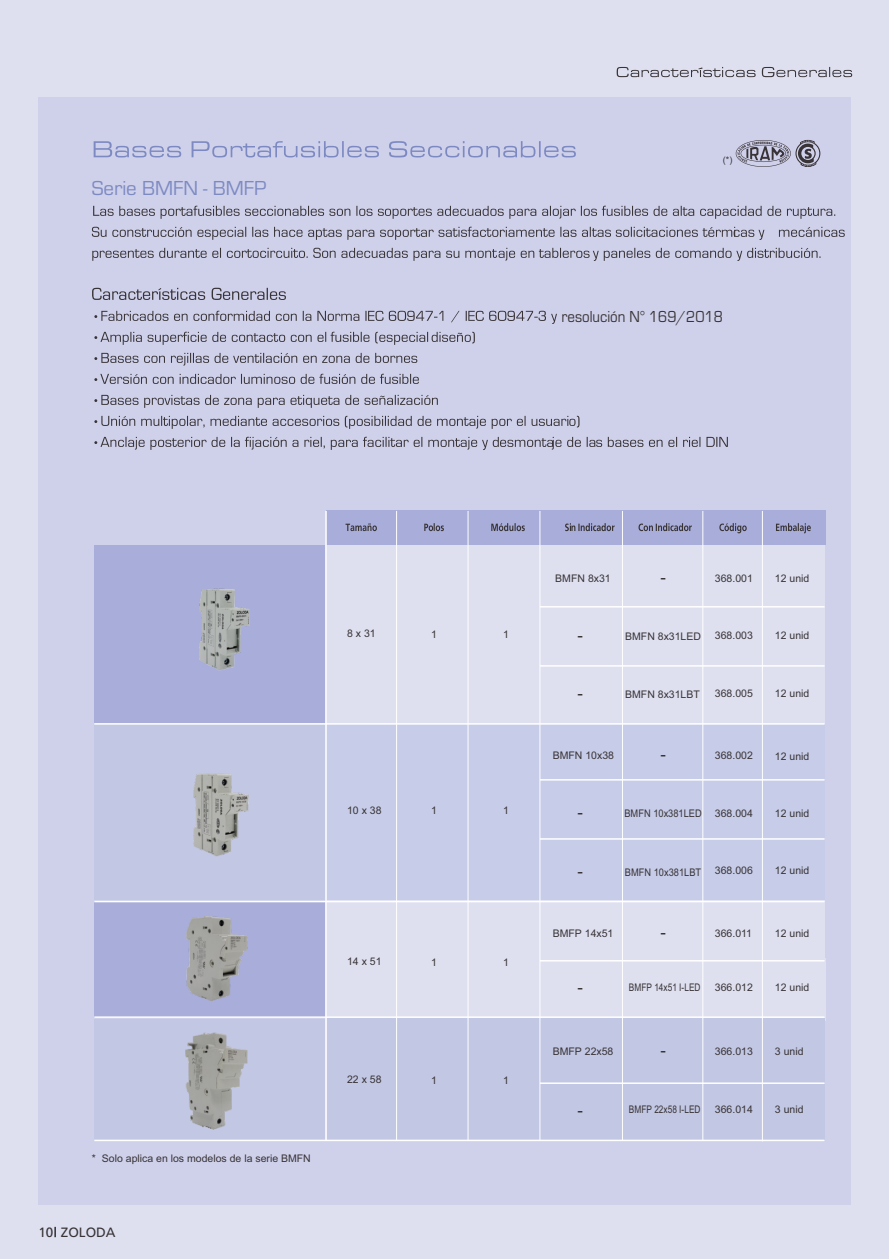
<style>
.page{position:relative;width:889px;height:1259px;background:#dee0f0}
.page>*{position:absolute;margin:0;border:0;box-sizing:border-box;transform-origin:0 0}
.t1{font:21px "Eurostile";color:#7d8ac2}
.t2{font:16.5px "Eurostile";color:#383336;scale:.91 1}
.t3{font:16.5px "Arial";color:#383336}
.t4{font:13.5px "Frutiger";color:#383336}
.t5{font:10.5px "Arial";color:#383336}
.t6{font:10.5px "Arial";color:#383336;scale:.88 1}
.t7{font:10.5px "Arial";color:#383336;scale:.79 1}
.t8{font:9px "Arial";color:#383336}
.s1{color:#000}
</style>
<div class="page">
<div style="left:38px;top:97px;width:812px;height:1107px;background:#cfd1eb"></div>
<svg style="left:94px;top:141px;width:482px;height:16px"></svg>
<svg style="left:93px;top:206px;width:742px;height:13px"></svg>
<svg style="left:92px;top:227px;width:672px;height:13px"></svg>
<svg style="left:779px;top:227px;width:65px;height:10px"></svg>
<svg style="left:92px;top:248px;width:728px;height:13px"></svg>
<svg style="left:92px;top:288px;width:194px;height:12px"></svg>
<svg style="left:94px;top:311px;width:463px;height:13px"></svg>
<svg style="left:94px;top:332px;width:381px;height:13px"></svg>
<svg style="left:94px;top:353px;width:323px;height:12px"></svg>
<svg style="left:94px;top:374px;width:325px;height:10px"></svg>
<svg style="left:94px;top:395px;width:344px;height:13px"></svg>
<svg style="left:94px;top:416px;width:485px;height:13px"></svg>
<svg style="left:94px;top:437px;width:634px;height:13px"></svg>
<div style="left:327px;top:511px;width:499px;height:34px;background:#a8add9"></div>
<div style="left:94px;top:545px;width:231px;height:179px;background:#a8add9"></div>
<div style="left:327px;top:545px;width:497px;height:60px;background:#dee0f0"></div>
<div style="left:327px;top:605px;width:497px;height:119px;background:#dee0f0"></div>
<div style="left:326px;top:724px;width:498px;height:176px;background:#c7cce8"></div>
<div style="left:327px;top:900px;width:497px;height:60px;background:#dee0f0"></div>
<div style="left:327px;top:958px;width:498px;height:62px;background:#dee0f0"></div>
<div style="left:327px;top:1018px;width:497px;height:122px;background:#c2c7e3"></div>
<div style="left:94px;top:723px;width:231px;height:177px;background:#c2c7e3"></div>
<div style="left:94px;top:901px;width:231px;height:116px;background:#a8add9"></div>
<div style="left:94px;top:1019px;width:231px;height:121px;background:#c2c7e3"></div>
<hr style="left:94px;top:723px;width:730px;height:1px;background:#fff">
<hr style="left:94px;top:901px;width:730px;height:1px;background:#fff">
<hr style="left:94px;top:1016px;width:730px;height:2px;background:#fff">
<hr style="left:94px;top:1139px;width:730px;height:2px;background:#fff">
<hr style="left:762px;top:511px;width:1px;height:630px;background:#fff">
<hr style="left:702px;top:511px;width:1px;height:629px;background:#fff">
<hr style="left:622px;top:511px;width:1px;height:629px;background:#fff">
<hr style="left:539px;top:511px;width:1px;height:629px;background:#fff">
<hr style="left:467px;top:511px;width:1px;height:629px;background:#fff">
<hr style="left:396px;top:511px;width:1px;height:629px;background:#fff">
<hr style="left:325px;top:511px;width:2px;height:629px;background:#fff">
<svg style="left:345px;top:523px;width:32px;height:8px"></svg>
<svg style="left:424px;top:523px;width:20px;height:8px"></svg>
<svg style="left:491px;top:523px;width:34px;height:8px"></svg>
<svg style="left:565px;top:523px;width:49px;height:8px"></svg>
<svg style="left:638px;top:523px;width:53px;height:8px"></svg>
<svg style="left:719px;top:523px;width:27px;height:10px"></svg>
<svg style="left:776px;top:523px;width:35px;height:10px"></svg>
<hr style="left:540px;top:606px;width:284px;height:1px;background:#fff">
<hr style="left:540px;top:665px;width:284px;height:1px;background:#fff">
<hr style="left:540px;top:779px;width:284px;height:1px;background:#fff">
<hr style="left:540px;top:838px;width:284px;height:1px;background:#fff">
<hr style="left:540px;top:960px;width:284px;height:1px;background:#fff">
<svg style="left:616px;top:67px;width:236px;height:10px"></svg>
<svg style="left:735px;top:140px;width:85px;height:27px"></svg>
<hr style="left:540px;top:1082px;width:284px;height:2px;background:#fff">
<img style="left:199px;top:588px;width:51px;height:83px">
<img style="left:193px;top:773px;width:55px;height:84px">
<img style="left:186px;top:916px;width:61px;height:85px">
<img style="left:185px;top:1032px;width:62px;height:98px">
<h1 class="t1" style="left:92px;top:181px;width:176px">Serie BMFN - BMFP</h1>
<p class="t8" style="left:723px;top:157px;width:11px">(*)</p>
<h2 class="t2" style="left:561px;top:310px;width:179px">resolución N° 169/2018</h2>
<p class="t5" style="left:92px;top:1154px;width:220px">* Solo aplica en los modelos de la serie BMFN</p>
<p class="t4" style="left:38px;top:1225px;width:79px">10<span class="s1">|</span> ZOLODA</p>
<p class="t5" style="left:555px;top:574px;width:57px">BMFN 8x31</p>
<p class="t5" style="left:715px;top:574px;width:39px">368.001</p>
<h2 class="t3" style="left:660px;top:571px;width:7px">-</h2>
<p class="t5" style="left:775px;top:575px;width:36px">12 unid</p>
<p class="t5" style="left:347px;top:629px;width:30px">8 x 31</p>
<p class="t5" style="left:431px;top:630px;width:7px">1</p>
<p class="t5" style="left:503px;top:630px;width:7px">1</p>
<p class="t5" style="left:625px;top:632px;width:77px">BMFN 8x31LED</p>
<p class="t5" style="left:715px;top:632px;width:39px">368.003</p>
<p class="t5" style="left:775px;top:632px;width:36px">12 unid</p>
<h2 class="t3" style="left:577px;top:628px;width:7px">-</h2>
<h2 class="t3" style="left:577px;top:687px;width:7px">-</h2>
<p class="t5" style="left:625px;top:690px;width:76px">BMFN 8x31LBT</p>
<p class="t5" style="left:715px;top:689px;width:39px">368.005</p>
<p class="t5" style="left:775px;top:689px;width:36px">12 unid</p>
<p class="t5" style="left:347px;top:806px;width:36px">10 x 38</p>
<p class="t5" style="left:431px;top:806px;width:7px">1</p>
<p class="t5" style="left:503px;top:806px;width:7px">1</p>
<p class="t5" style="left:347px;top:957px;width:36px">14 x 51</p>
<p class="t5" style="left:431px;top:958px;width:7px">1</p>
<p class="t5" style="left:503px;top:958px;width:7px">1</p>
<p class="t5" style="left:347px;top:1075px;width:36px">22 x 58</p>
<p class="t5" style="left:431px;top:1076px;width:7px">1</p>
<p class="t5" style="left:503px;top:1076px;width:7px">1</p>
<p class="t5" style="left:553px;top:752px;width:63px">BMFN 10x38</p>
<p class="t5" style="left:715px;top:752px;width:39px">368.002</p>
<h2 class="t3" style="left:660px;top:748px;width:7px">-</h2>
<p class="t5" style="left:775px;top:752px;width:36px">12 unid</p>
<h2 class="t3" style="left:577px;top:806px;width:7px">-</h2>
<p class="t6" style="left:624px;top:810px;width:147px">BMFN 10x381LED 368.004</p>
<p class="t5" style="left:775px;top:809px;width:36px">12 unid</p>
<h2 class="t3" style="left:577px;top:864px;width:7px">-</h2>
<p class="t6" style="left:625px;top:868px;width:88px">BMFN 10x381LBT</p>
<p class="t5" style="left:715px;top:866px;width:39px">368.006</p>
<p class="t5" style="left:775px;top:866px;width:36px">12 unid</p>
<p class="t5" style="left:553px;top:929px;width:62px">BMFP 14x51</p>
<h2 class="t3" style="left:660px;top:926px;width:7px">-</h2>
<p class="t5" style="left:715px;top:929px;width:39px">366.011</p>
<p class="t5" style="left:775px;top:930px;width:36px">12 unid</p>
<h2 class="t3" style="left:577px;top:981px;width:7px">-</h2>
<p class="t7" style="left:629px;top:983px;width:92px">BMFP 14x51 I-LED</p>
<p class="t5" style="left:715px;top:983px;width:39px">366.012</p>
<p class="t5" style="left:775px;top:983px;width:36px">12 unid</p>
<p class="t5" style="left:553px;top:1047px;width:62px">BMFP 22x58</p>
<h2 class="t3" style="left:660px;top:1044px;width:7px">-</h2>
<p class="t5" style="left:715px;top:1047px;width:39px">366.013</p>
<p class="t5" style="left:775px;top:1047px;width:30px">3 unid</p>
<h2 class="t3" style="left:577px;top:1104px;width:7px">-</h2>
<p class="t7" style="left:629px;top:1105px;width:92px">BMFP 22x58 I-LED</p>
<p class="t5" style="left:715px;top:1105px;width:39px">366.014</p>
<p class="t5" style="left:775px;top:1105px;width:30px">3 unid</p>
</div>
